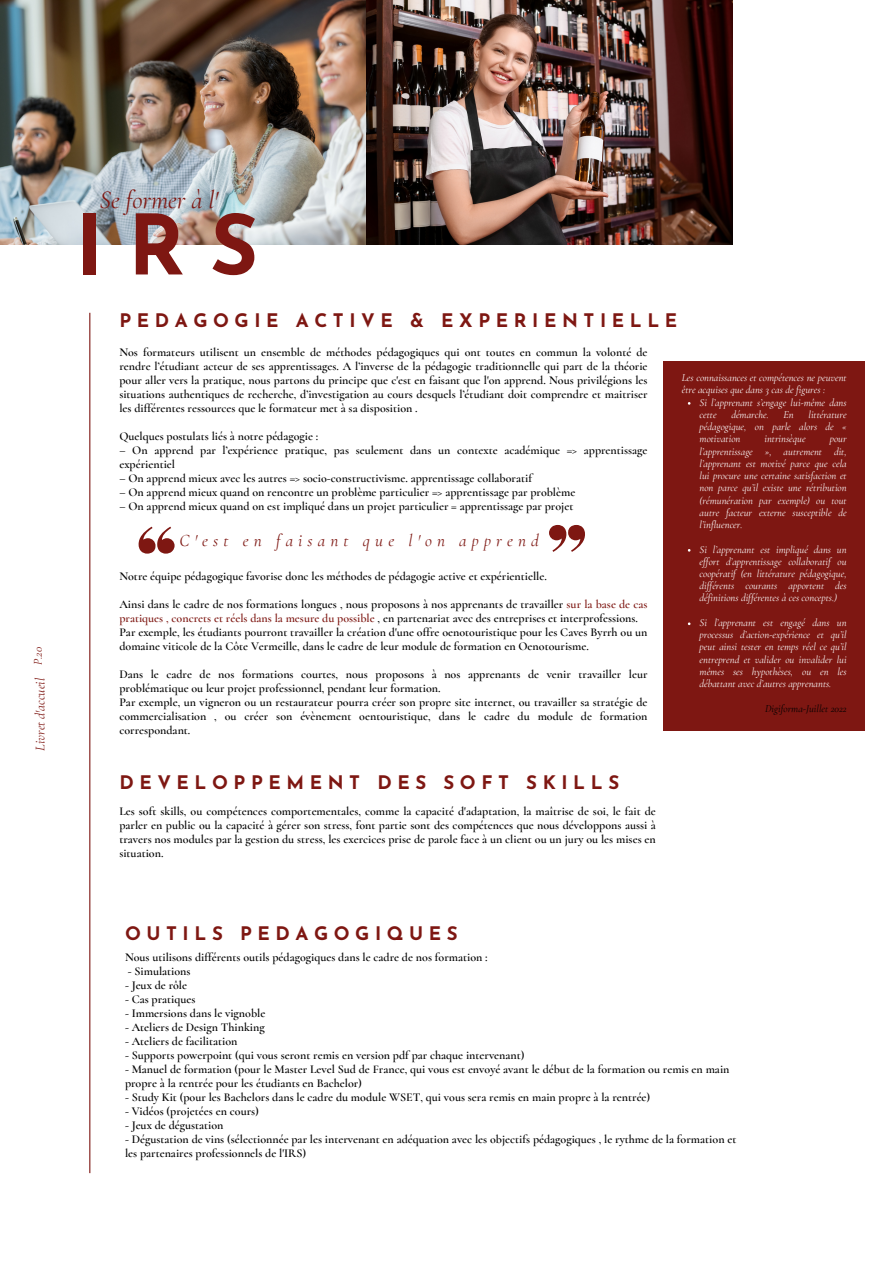
<style>
.page{position:relative;width:893px;height:1264px;background:#fff}
.page>*{position:absolute;margin:0;border:0;box-sizing:border-box;transform-origin:0 0}
.t1{font:700 83.1px "Josefin Sans";color:#7e1712}
.t2{font:italic 25.35px "Cormorant";color:#7e1712}
.t3{font:700 18.6px "Josefin Sans";letter-spacing:.3em;color:#7e1712}
.t4{font:italic 17.1px "Cormorant";letter-spacing:.3em;color:#7e1712}
.t5{font:italic 13.5px "Cormorant";color:#7e1712}
.t6{font:600 12px/14px "Cormorant";color:#000}
.t7{font:italic 12px "Cormorant";color:#7e1712}
.t8{font:italic 10.5px/12.3px "Cormorant";color:#fff;text-align:justify}
.t9{font:italic 10.5px "Cormorant";color:#000}
.s1{color:#7e1712}
</style>
<div class="page">
<hr style="left:89px;top:313px;width:1px;height:860px;background:#7e1712">
<img style="left:0;top:0;width:732px;height:244px">
<svg style="left:139px;top:526px;width:35px;height:27px"></svg>
<svg style="left:549px;top:525px;width:36px;height:27px"></svg>
<div style="left:663px;top:360px;width:201px;height:370px;background:#7e1712"></div>
<p class="t7" style="left:31px;top:665px;width:19px;rotate:-90deg">P.20</p>
<p class="t5" style="left:32px;top:750px;width:74px;rotate:-90deg">Livret d'accueil</p>
<p class="t2" style="left:99px;top:184px;width:120px">Se former à l'</p>
<p class="t1" style="left:75px;top:212px;width:185px">IRS</p>
<p class="t3" style="left:119px;top:313px;width:559px">PEDAGOGIE ACTIVE &amp; EXPERIENTIELLE</p>
<p class="t6" style="left:119px;top:345px;width:529px;text-align:justify">Nos formateurs utilisent un ensemble de méthodes pédagogiques qui ont toutes en commun la volonté de rendre l’étudiant acteur de ses apprentissages. A l’inverse de la pédagogie traditionnelle qui part de la théorie pour aller vers la pratique, nous partons du principe que c'est en faisant que l'on apprend. Nous privilégions les situations authentiques de recherche, d’investigation au cours desquels l’étudiant doit comprendre et maitriser les différentes ressources que le formateur met à sa disposition .</p>
<p class="t6" style="left:119px;top:429px;width:200px">Quelques postulats liés à notre pédagogie :</p>
<p class="t6" style="left:119px;top:443px;width:529px">– On apprend par l’expérience pratique, pas seulement dans un contexte académique =&gt; apprentissage expérientiel</p>
<p class="t6" style="left:119px;top:471px;width:414px">– On apprend mieux avec les autres =&gt; socio-constructivisme. apprentissage collaboratif</p>
<p class="t6" style="left:119px;top:485px;width:457px">– On apprend mieux quand on rencontre un problème particulier =&gt; apprentissage par problème</p>
<p class="t6" style="left:119px;top:499px;width:455px">– On apprend mieux quand on est impliqué dans un projet particulier = apprentissage par projet</p>
<p class="t4" style="left:179px;top:530px;width:361px">C'est en faisant que l'on apprend</p>
<p class="t6" style="left:119px;top:569px;width:429px">Notre équipe pédagogique favorise donc les méthodes de pédagogie active et expérientielle.</p>
<p class="t6" style="left:119px;top:597px;width:529px">Ainsi dans le cadre de nos formations longues , nous proposons à nos apprenants de travailler <span class="s1">sur la base de cas pratiques , concrets et réels dans la mesure du possible</span> , en partenariat avec des entreprises et interprofessions.</p>
<p class="t6" style="left:119px;top:625px;width:529px">Par exemple, les étudiants pourront travailler la création d'une offre oenotouristique pour les Caves Byrrh ou un domaine viticole de la Côte Vermeille, dans le cadre de leur module de formation en Oenotourisme.</p>
<p class="t6" style="left:119px;top:667px;width:529px">Dans le cadre de nos formations courtes, nous proposons à nos apprenants de venir travailler leur problématique ou leur projet professionnel, pendant leur formation.</p>
<p class="t6" style="left:119px;top:695px;width:529px;text-align:justify">Par exemple, un vigneron ou un restaurateur pourra créer son propre site internet, ou travailler sa stratégie de commercialisation , ou créer son évènement oentouristique, dans le cadre du module de formation correspondant.</p>
<p class="t3" style="left:119px;top:775px;width:501px">DEVELOPPEMENT DES SOFT SKILLS</p>
<p class="t6" style="left:119px;top:804px;width:538px;text-align:justify">Les soft skills, ou compétences comportementales, comme la capacité d'adaptation, la maîtrise de soi, le fait de parler en public ou la capacité à gérer son stress, font partie sont des compétences que nous développons aussi à travers nos modules par la gestion du stress, les exercices prise de parole face à un client ou un jury ou les mises en situation.</p>
<p class="t8" style="left:681px;top:371px;width:166px">Les connaissances et compétences ne peuvent être acquises que dans 3 cas de figures :</p>
<p class="t8" style="left:699px;top:396px;width:149px">Si l’apprenant s’engage lui-même dans cette</p>
<p class="t8" style="left:699px;top:408px;width:149px;text-indent:109px">littérature pédagogique, on parle alors de « motivation</p>
<p class="t8" style="left:731px;top:408px;width:39px">démarche.</p>
<p class="t8" style="left:783px;top:408px;width:12px">En</p>
<p class="t8" style="left:764px;top:433px;width:43px">intrinsèque</p>
<p class="t8" style="left:699px;top:433px;width:149px;text-indent:130px">pour l’apprentissage », autrement dit, l’apprenant est motivé parce que cela lui procure une certaine satisfaction et non parce qu’il existe une rétribution (rémunération par exemple) ou tout autre facteur externe susceptible de l’influencer.</p>
<p class="t8" style="left:699px;top:543px;width:149px">Si l’apprenant est impliqué dans un effort d’apprentissage collaboratif ou coopératif (en littérature pédagogique, différents courants apportent des définitions différentes à ces concepts.)</p>
<p class="t8" style="left:699px;top:616px;width:149px">Si l’apprenant est engagé dans un processus d’action-expérience et qu’il peut ainsi tester en temps réel ce qu’il entreprend et valider ou invalider lui mêmes ses hypothèses, ou en les débattant avec d’autres apprenants.</p>
<p class="t9" style="left:765px;top:702px;width:83px">Digiforma-Juillet 2022</p>
<p class="t3" style="left:125px;top:926px;width:334px">OUTILS PEDAGOGIQUES</p>
<p class="t6" style="left:125px;top:949px;width:364px">Nous utilisons différents outils pédagogiques dans le cadre de nos formation :</p>
<p class="t6" style="left:128px;top:963px;width:64px">- Simulations</p>
<p class="t6" style="left:125px;top:977px;width:64px">- Jeux de rôle</p>
<p class="t6" style="left:125px;top:991px;width:72px">- Cas pratiques</p>
<p class="t6" style="left:125px;top:1005px;width:142px">- Immersions dans le vignoble</p>
<p class="t6" style="left:125px;top:1019px;width:141px">- Ateliers de Design Thinking</p>
<p class="t6" style="left:125px;top:1033px;width:114px">- Ateliers de facilitation</p>
<p class="t6" style="left:125px;top:1047px;width:401px">- Supports powerpoint (qui vous seront remis en version pdf par chaque intervenant)</p>
<p class="t6" style="left:125px;top:1061px;width:606px">- Manuel de formation (pour le Master Level Sud de France, qui vous est envoyé avant le début de la formation ou remis en main propre à la rentrée pour les étudiants en Bachelor)</p>
<p class="t6" style="left:125px;top:1089px;width:526px">- Study Kit (pour les Bachelors dans le cadre du module WSET, qui vous sera remis en main propre à la rentrée)</p>
<p class="t6" style="left:125px;top:1103px;width:135px">- Vidéos (projetées en cours)</p>
<p class="t6" style="left:125px;top:1117px;width:100px">- Jeux de dégustation</p>
<p class="t6" style="left:125px;top:1131px;width:613px">- Dégustation de vins (sélectionnée par les intervenant en adéquation avec les objectifs pédagogiques , le rythme de la formation et les partenaires professionnels de l'IRS)</p>
</div>
